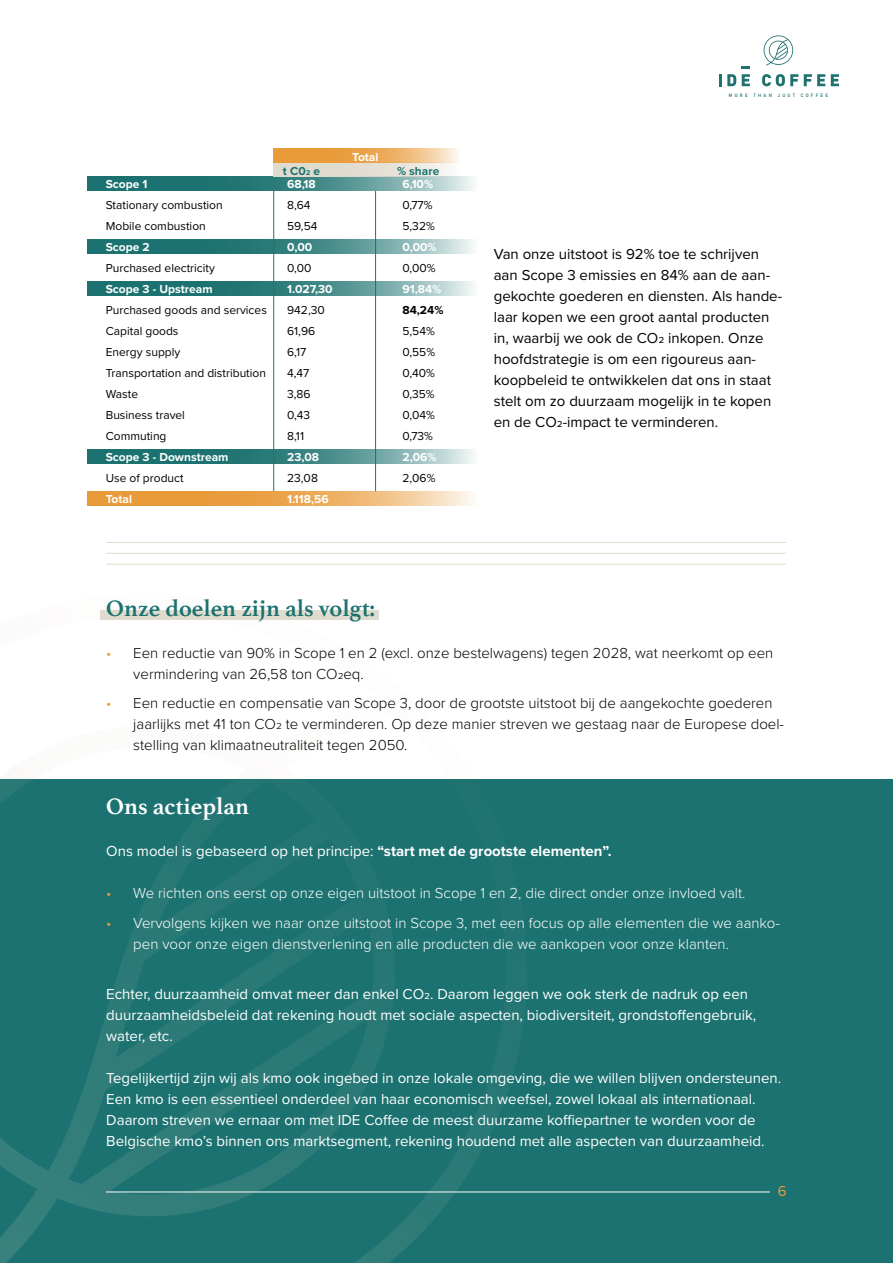
<style>
.page{position:relative;width:893px;height:1263px;background:#fff}
.page>*{position:absolute;margin:0;border:0;box-sizing:border-box;transform-origin:0 0}
.t1{font:700 24px "Athelas";color:#1c7270}
.t2{font:700 24px "Athelas";color:#fff}
.t3{font:15px/21px "Proxima Nova";color:#fff}
.t4{font:300 15px/21px "Proxima Nova";color:#000}
.t5{font:15px/21px "Proxima Nova";color:#000}
.t6{font:300 15px/21px "Proxima Nova";color:#fff}
.t7{font:15px "Proxima Nova";color:#e99b3a}
.t8{font:12px/21px "Proxima Nova";color:#000}
.t9{font:700 12px "Proxima Nova";color:#fff}
.t10{font:700 12px "Proxima Nova";color:#1c7270}
.t11{font:700 12px "Proxima Nova";color:#000}
.t12{font:700 4.65px "DIN Alternate";letter-spacing:.48em;color:#217170}
.s1{color:#e99b3a}
.s2{font-weight:700}
</style>
<div class="page">
<svg style="left:764px;top:35px;width:29px;height:30px"></svg>
<svg style="left:719px;top:74px;width:17px;height:12px"></svg>
<svg style="left:762px;top:74px;width:36px;height:12px"></svg>
<svg style="left:804px;top:74px;width:21px;height:12px"></svg>
<svg style="left:831px;top:74px;width:8px;height:12px"></svg>
<svg style="left:742px;top:66px;width:8px;height:20px"></svg>
<div style="left:0;top:779px;width:893px;height:484px;background:#1c7270"></div>
<hr style="left:106px;top:1191px;width:664px;height:1px;background:#fff">
<svg style="left:0;top:610px;width:527px;height:653px"></svg>
<div style="left:100px;top:610px;width:278px;height:10px;background:#e0dbcf"></div>
<hr style="left:273px;top:191px;width:1px;height:301px;background:#1c7270">
<hr style="left:375px;top:191px;width:1px;height:301px;background:#1c7270">
<svg style="left:87px;top:177px;width:387px;height:14px;background:#4c908e"></svg>
<svg style="left:274px;top:163px;width:186px;height:14px;background:#e5e1d8"></svg>
<svg style="left:274px;top:149px;width:185px;height:14px;background:#edb063"></svg>
<svg style="left:87px;top:239px;width:387px;height:14px;background:#4c908e"></svg>
<svg style="left:87px;top:281px;width:387px;height:14px;background:#4c908e"></svg>
<svg style="left:87px;top:449px;width:387px;height:14px;background:#4c908e"></svg>
<svg style="left:87px;top:492px;width:386px;height:14px;background:#edb063"></svg>
<hr style="left:106px;top:542px;width:680px;height:1px;background:#e0dbcf">
<hr style="left:106px;top:553px;width:680px;height:1px;background:#e0dbcf">
<hr style="left:106px;top:564px;width:680px;height:1px;background:#e0dbcf">
<p class="t9" style="left:106px;top:175px;width:43px">Scope 1</p>
<p class="t8" style="left:106px;top:194px;width:118px">Stationary combustion<br>Mobile combustion</p>
<p class="t9" style="left:106px;top:238px;width:46px">Scope 2</p>
<p class="t8" style="left:106px;top:257px;width:111px">Purchased electricity</p>
<p class="t9" style="left:106px;top:280px;width:108px">Scope 3 - Upstream</p>
<p class="t8" style="left:106px;top:299px;width:163px">Purchased goods and services<br>Capital goods<br>Energy supply<br>Transportation and distribution<br>Waste<br>Business travel<br>Commuting</p>
<p class="t9" style="left:106px;top:448px;width:124px">Scope 3 - Downstream</p>
<p class="t8" style="left:106px;top:467px;width:79px">Use of product</p>
<p class="t9" style="left:106px;top:490px;width:28px">Total</p>
<p class="t10" style="left:283px;top:162px;width:39px">t C02 e</p>
<p class="t9" style="left:287px;top:175px;width:30px">68,18</p>
<p class="t8" style="left:287px;top:194px;width:32px">8,64<br>59,54</p>
<p class="t9" style="left:287px;top:238px;width:27px">0,00</p>
<p class="t8" style="left:287px;top:257px;width:26px">0,00</p>
<p class="t9" style="left:287px;top:280px;width:47px">1.027,30</p>
<p class="t8" style="left:287px;top:299px;width:39px">942,30<br>61,96<br>6,17<br>4,47<br>3,86<br>0,43<br>8,11</p>
<p class="t9" style="left:287px;top:448px;width:34px">23,08</p>
<p class="t8" style="left:287px;top:467px;width:32px">23,08</p>
<p class="t9" style="left:287px;top:490px;width:43px">1.118,56</p>
<p class="t9" style="left:352px;top:148px;width:28px">Total</p>
<p class="t10" style="left:397px;top:162px;width:44px">% share</p>
<p class="t9" style="left:402px;top:175px;width:32px">6,10%</p>
<p class="t8" style="left:402px;top:194px;width:34px">0,77%<br>5,32%</p>
<p class="t9" style="left:402px;top:238px;width:36px">0,00%</p>
<p class="t8" style="left:402px;top:257px;width:35px">0,00%</p>
<p class="t9" style="left:402px;top:280px;width:40px">91,84%</p>
<p class="t11" style="left:402px;top:301px;width:42px">84,24%</p>
<p class="t8" style="left:402px;top:320px;width:34px;text-align:justify">5,54% 0,55% 0,40% 0,35% 0,04% 0,73%</p>
<p class="t9" style="left:402px;top:448px;width:36px">2,06%</p>
<p class="t8" style="left:402px;top:467px;width:35px">2,06%</p>
<p class="t12" style="left:729px;top:92px;width:101px">MORE THAN JUST COFFEE</p>
<p class="t5" style="left:494px;top:243px;width:290px">Van onze uitstoot is 92% toe te schrijven aan Scope 3 emissies en 84% aan de aan&shy;gekochte goederen en diensten. Als hande&shy;laar kopen we een groot aantal producten in, waarbij we ook de CO2 inkopen. Onze hoofdstrategie is om een rigoureus aan&shy;koopbeleid te ontwikkelen dat ons in staat stelt om zo duurzaam mogelijk in te kopen en de CO2-impact te verminderen.</p>
<h1 class="t1" style="left:106px;top:589px;width:270px">Onze doelen zijn als volgt:</h1>
<p class="t4" style="left:133px;top:642px;width:642px;text-indent:-27px"><span class="s1">•</span> Een reductie van 90% in Scope 1 en 2 (excl. onze bestelwagens) tegen 2028, wat neerkomt op een vermindering van 26,58 ton CO2eq.</p>
<p class="t4" style="left:133px;top:692px;width:652px;text-indent:-27px"><span class="s1">•</span> Een reductie en compensatie van Scope 3, door de grootste uitstoot bij de aangekochte goederen jaarlijks met 41 ton CO2 te verminderen. Op deze manier streven we gestaag naar de Europese doel&shy;stelling van klimaatneutraliteit tegen 2050.</p>
<h1 class="t2" style="left:106px;top:787px;width:144px">Ons actieplan</h1>
<p class="t3" style="left:106px;top:840px;width:507px">Ons model is gebaseerd op het principe: <span class="s2">“start met de grootste elementen”.</span></p>
<p class="t6" style="left:106px;top:882px;width:641px"><span class="s1">•</span> We richten ons eerst op onze eigen uitstoot in Scope 1 en 2, die direct onder onze invloed valt.</p>
<p class="t6" style="left:133px;top:911px;width:648px;text-indent:-27px"><span class="s1">•</span> Vervolgens kijken we naar onze uitstoot in Scope 3, met een focus op alle elementen die we aanko&shy;pen voor onze eigen dienstverlening en alle producten die we aankopen voor onze klanten.</p>
<p class="t3" style="left:106px;top:983px;width:651px">Echter, duurzaamheid omvat meer dan enkel CO2. Daarom leggen we ook sterk de nadruk op een duurzaamheidsbeleid dat rekening houdt met sociale aspecten, biodiversiteit, grondstoffengebruik, water, etc.</p>
<p class="t3" style="left:106px;top:1067px;width:676px">Tegelijkertijd zijn wij als kmo ook ingebed in onze lokale omgeving, die we willen blijven ondersteunen.<br>Een kmo is een essentieel onderdeel van haar economisch weefsel, zowel lokaal als internationaal.<br>Daarom streven we ernaar om met IDE Coffee de meest duurzame koffiepartner te worden voor de Belgische kmo’s binnen ons marktsegment, rekening houdend met alle aspecten van duurzaamheid.</p>
<p class="t7" style="left:778px;top:1180px;width:10px">6</p>
</div>
